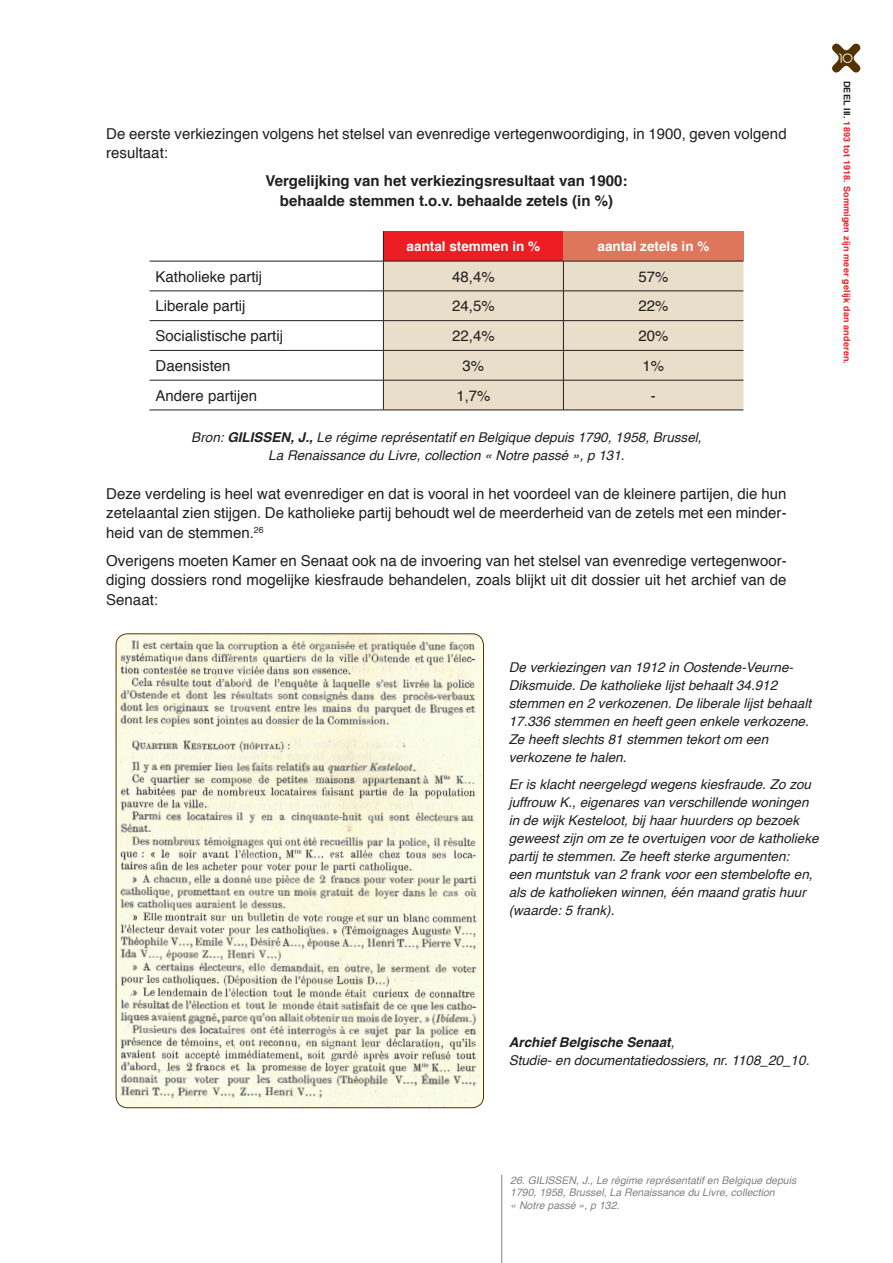
<style>
.page{position:relative;width:893px;height:1263px;background:#fff}
.page>*{position:absolute;margin:0;border:0;box-sizing:border-box;transform-origin:0 0}
.t1{font:15px/19.5px "Helvetica";color:#231f20;text-align:justify}
.t2{font:700 15px "Helvetica";color:#231f20}
.t3{font:italic 13.5px/18px "Helvetica";color:#231f20}
.t4{font:700 13.5px "Helvetica";color:#fff}
.t5{font:italic 700 13.5px "Helvetica";color:#231f20}
.t6{font:12px "Abeatby Kai";color:#fff}
.t7{font:italic 10.5px/12.6px "Helvetica";color:#808285}
.t8{font:700 9px "Helvetica";letter-spacing:.02em;color:#ee1d23}
.s1{font-weight:700}
.s2{color:#231f20}
.s3{font-weight:400}
</style>
<div class="page">
<svg style="left:832px;top:43px;width:29px;height:30px"></svg>
<div style="left:383px;top:231px;width:180px;height:30px;background:#ee1d23"></div>
<div style="left:563px;top:231px;width:180px;height:30px;background:#de765c"></div>
<div style="left:384px;top:262px;width:359px;height:148px;background:#e9dec9"></div>
<hr style="left:150px;top:261px;width:233px;height:1px;background:#231f20">
<hr style="left:383px;top:261px;width:180px;height:1px;background:#231f20">
<hr style="left:563px;top:261px;width:180px;height:1px;background:#231f20">
<hr style="left:383px;top:231px;width:1px;height:30px;background:#231f20">
<hr style="left:383px;top:261px;width:1px;height:30px;background:#231f20">
<hr style="left:563px;top:261px;width:1px;height:30px;background:#231f20">
<hr style="left:150px;top:291px;width:233px;height:1px;background:#231f20">
<hr style="left:383px;top:291px;width:180px;height:1px;background:#231f20">
<hr style="left:563px;top:291px;width:180px;height:1px;background:#231f20">
<hr style="left:150px;top:320px;width:233px;height:1px;background:#231f20">
<hr style="left:383px;top:320px;width:180px;height:1px;background:#231f20">
<hr style="left:563px;top:320px;width:180px;height:1px;background:#231f20">
<svg style="left:383px;top:291px;width:1px;height:89px"></svg>
<svg style="left:563px;top:291px;width:1px;height:89px"></svg>
<hr style="left:383px;top:380px;width:1px;height:30px;background:#231f20">
<hr style="left:563px;top:380px;width:1px;height:30px;background:#231f20">
<hr style="left:150px;top:350px;width:233px;height:1px;background:#231f20">
<hr style="left:383px;top:350px;width:180px;height:1px;background:#231f20">
<hr style="left:563px;top:350px;width:180px;height:1px;background:#231f20">
<hr style="left:150px;top:380px;width:233px;height:1px;background:#231f20">
<hr style="left:383px;top:380px;width:180px;height:1px;background:#231f20">
<hr style="left:563px;top:380px;width:180px;height:1px;background:#231f20">
<hr style="left:150px;top:410px;width:233px;height:1px;background:#231f20">
<hr style="left:383px;top:410px;width:180px;height:1px;background:#231f20">
<hr style="left:563px;top:410px;width:180px;height:1px;background:#231f20">
<hr style="left:501px;top:1175px;width:1px;height:88px;background:#808285">
<img style="left:116px;top:634px;width:367px;height:474px">
<p class="t1" style="left:106px;top:124px;width:682px">De eerste verkiezingen volgens het stelsel van evenredige vertegenwoordiging, in 1900, geven volgend resultaat:</p>
<p class="t2" style="left:266px;top:169px;width:363px">Vergelijking van het verkiezingsresultaat van 1900:</p>
<p class="t2" style="left:280px;top:188px;width:335px">behaalde stemmen t.o.v. behaalde zetels (in %)</p>
<p class="t4" style="left:407px;top:236px;width:135px">aantal stemmen in %</p>
<p class="t4" style="left:597px;top:236px;width:113px">aantal zetels in %</p>
<p class="t1" style="left:156px;top:267px;width:108px">Katholieke partij</p>
<p class="t1" style="left:452px;top:267px;width:44px">48,4%</p>
<p class="t1" style="left:638px;top:267px;width:32px">57%</p>
<p class="t1" style="left:156px;top:297px;width:92px">Liberale partij</p>
<p class="t1" style="left:452px;top:297px;width:44px">24,5%</p>
<p class="t1" style="left:638px;top:297px;width:32px">22%</p>
<p class="t1" style="left:156px;top:327px;width:129px">Socialistische partij</p>
<p class="t1" style="left:452px;top:327px;width:44px">22,4%</p>
<p class="t1" style="left:638px;top:327px;width:32px">20%</p>
<p class="t1" style="left:156px;top:356px;width:77px">Daensisten</p>
<p class="t1" style="left:463px;top:356px;width:23px">3%</p>
<p class="t1" style="left:643px;top:356px;width:23px">1%</p>
<p class="t1" style="left:156px;top:386px;width:103px">Andere partijen</p>
<p class="t1" style="left:456px;top:386px;width:36px">1,7%</p>
<p class="t1" style="left:651px;top:386px;width:6px">-</p>
<p class="t3" style="left:191px;top:428px;width:512px">Bron: <span class="s1">GILISSEN, J.,</span> Le régime représentatif en Belgique depuis 1790, 1958, Brussel,</p>
<p class="t3" style="left:268px;top:446px;width:358px">La Renaissance du Livre, collection « Notre passé », p 131.</p>
<p class="t1" style="left:106px;top:484px;width:682px">Deze verdeling is heel wat evenrediger en dat is vooral in het voordeel van de kleinere partijen, die hun zetelaantal zien stijgen. De katholieke partij behoudt wel de meerderheid van de zetels met een minder&shy;heid van de stemmen.<sup>26</sup></p>
<p class="t1" style="left:106px;top:551px;width:682px">Overigens moeten Kamer en Senaat ook na de invoering van het stelsel van evenredige vertegenwoor&shy;diging dossiers rond mogelijke kiesfraude behandelen, zoals blijkt uit dit dossier uit het archief van de Senaat:</p>
<p class="t6" style="left:839px;top:53px;width:16px">10</p>
<p class="t8" style="left:854px;top:81px;width:285px;rotate:90deg"><span class="s2">DEEL III.</span> 1893 tot 1918. Sommigen zijn meer gelijk dan anderen.</p>
<p class="t3" style="left:509px;top:659px;width:304px">De verkiezingen van 1912 in Oostende-Veurne-Diksmuide. De katholieke lijst behaalt 34.912 stemmen en 2 verkozenen. De liberale lijst behaalt 17.336 stemmen en heeft geen enkele verkozene.</p>
<p class="t3" style="left:509px;top:731px;width:261px">Ze heeft slechts 81 stemmen tekort om een verkozene te halen.</p>
<p class="t3" style="left:509px;top:775px;width:311px">Er is klacht neergelegd wegens kiesfraude. Zo zou juffrouw K., eigenares van verschillende woningen in de wijk Kesteloot, bij haar huurders op bezoek geweest zijn om ze te overtuigen voor de katholieke partij te stemmen. Ze heeft sterke argumenten:<br>een muntstuk van 2 frank voor een stembelofte en, als de katholieken winnen, één maand gratis huur (waarde: 5 frank).</p>
<p class="t5" style="left:509px;top:1031px;width:167px">Archief Belgische Senaat<span class="s3">,</span></p>
<p class="t3" style="left:509px;top:1051px;width:302px">Studie- en documentatiedossiers, nr. 1108_20_10.</p>
<p class="t7" style="left:510px;top:1174px;width:287px">26. GILISSEN, J., Le régime représentatif en Belgique depuis<br>1790, 1958, Brussel, La Renaissance du Livre, collection<br>« Notre passé », p 132.</p>
</div>
